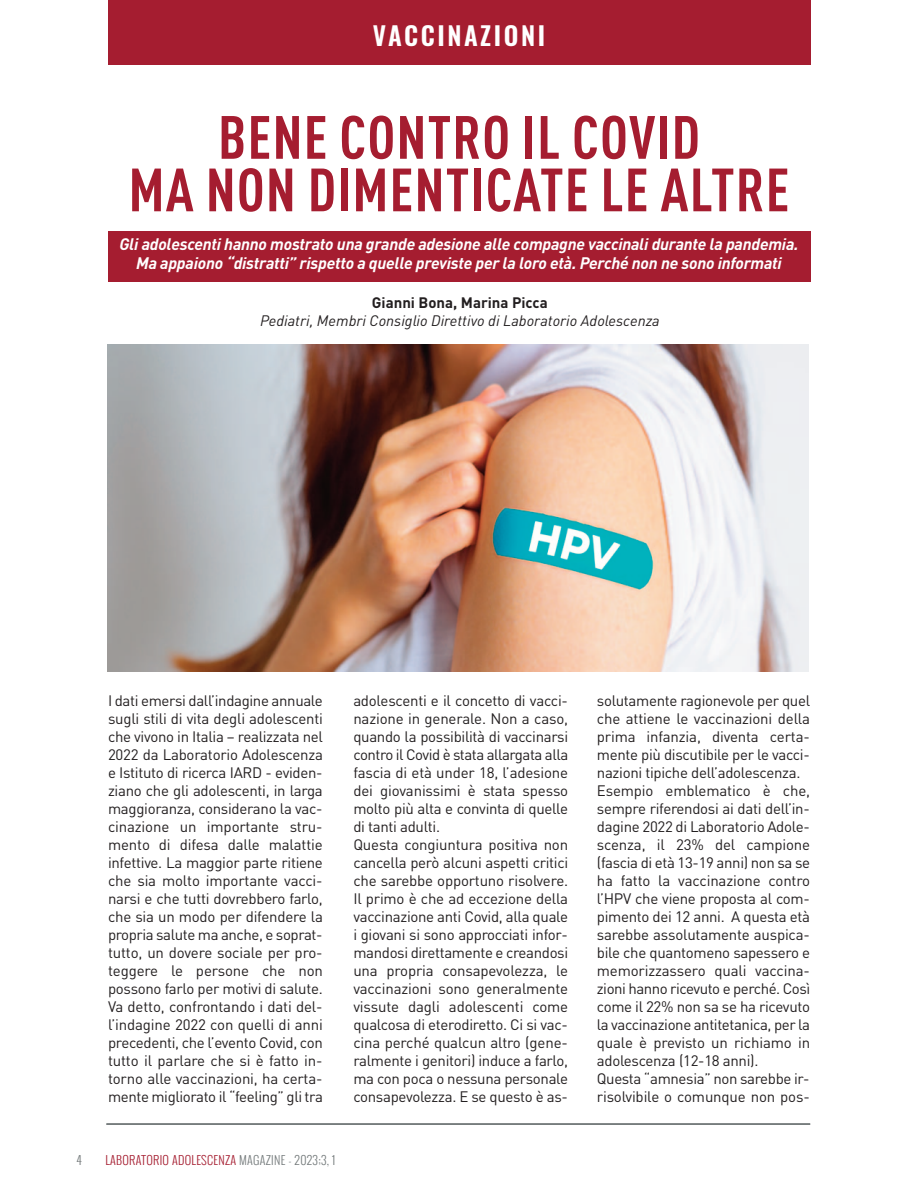
<style>
.page{position:relative;width:915px;height:1191px;background:#fff}
.page>*{position:absolute;margin:0;border:0;box-sizing:border-box;transform-origin:0 0}
.t1{font:700 condensed 60px "DIN Pro";letter-spacing:.02em;color:#a51d30}
.t2{font:600 25.5px "Oswald";letter-spacing:.1em;color:#fff}
.t3{font:italic 700 16.5px/19.8px "DIN Pro";letter-spacing:-.015em;color:#fff;text-align:center}
.t4{font:15px/18px "DIN Pro";letter-spacing:-.02em;color:#231f20;text-align:justify}
.t5{font:italic 15px "DIN Pro";color:#231f20}
.t6{font:700 15px "DIN Pro";color:#231f20}
.t7{font:300 12px "Oswald";letter-spacing:.025em;color:#a51d30}
.t8{font:300 12px "Oswald";color:#747a7b}
.s1{color:#747a7b}
</style>
<div class="page">
<img style="left:108px;top:344px;width:700px;height:327px">
<div style="left:108px;top:0;width:701px;height:65px;background:#a51d30"></div>
<div style="left:108px;top:231px;width:701px;height:50px;background:#a51d30"></div>
<hr style="left:106px;top:1123px;width:703px;height:1px;background:#747a7b">
<p class="t2" style="left:373px;top:15px;width:173px">VACCINAZIONI</p>
<p class="t1" style="left:218px;top:103px;width:483px">BENE CONTRO IL COVID</p>
<p class="t1" style="left:128px;top:155px;width:662px">MA NON DIMENTICATE LE ALTRE</p>
<p class="t3" style="left:119px;top:235px;width:680px">Gli adolescenti hanno mostrato una grande adesione alle compagne vaccinali durante la pandemia.<br>Ma appaiono “distratti” rispetto a quelle previste per la loro età. Perché non ne sono informati</p>
<p class="t6" style="left:372px;top:297px;width:177px">Gianni Bona, Marina Picca</p>
<p class="t5" style="left:260px;top:315px;width:401px">Pediatri, Membri Consiglio Direttivo di Laboratorio Adolescenza</p>
<p class="t4" style="left:108px;top:693px;width:216px">I dati emersi dall’indagine annuale sugli stili di vita degli adolescenti che vivono in Italia – realizzata nel 2022 da Laboratorio Adolescenza e Istituto di ricerca IARD - eviden&shy;ziano che gli adolescenti, in larga maggioranza, considerano la vac&shy;cinazione un importante stru&shy;mento di difesa dalle malattie infettive. La maggior parte ritiene che sia molto importante vacci&shy;narsi e che tutti dovrebbero farlo, che sia un modo per difendere la propria salute ma anche, e soprat&shy;tutto, un dovere sociale per pro&shy;teggere le persone che non possono farlo per motivi di salute.</p>
<p class="t4" style="left:108px;top:999px;width:216px">Va detto, confrontando i dati del&shy;l’indagine 2022 con quelli di anni precedenti, che l’evento Covid, con tutto il parlare che si è fatto in&shy;torno alle vaccinazioni, ha certa&shy;mente migliorato il “feeling” gli tra</p>
<p class="t4" style="left:353px;top:693px;width:216px">adolescenti e il concetto di vacci&shy;nazione in generale. Non a caso, quando la possibilità di vaccinarsi contro il Covid è stata allargata alla fascia di età under 18, l’adesione dei giovanissimi è stata spesso molto più alta e convinta di quelle di tanti adulti.</p>
<p class="t4" style="left:353px;top:837px;width:216px">Questa congiuntura positiva non cancella però alcuni aspetti critici che sarebbe opportuno risolvere.<br>Il primo è che ad eccezione della vaccinazione anti Covid, alla quale i giovani si sono approcciati infor&shy;mandosi direttamente e creandosi una propria consapevolezza, le vaccinazioni sono generalmente vissute dagli adolescenti come qualcosa di eterodiretto. Ci si vac&shy;cina perché qualcun altro (gene&shy;ralmente i genitori) induce a farlo, ma con poca o nessuna personale consapevolezza. E se questo è as-</p>
<p class="t8" style="left:77px;top:1150px;width:6px">4</p>
<p class="t7" style="left:105px;top:1150px;width:231px">LABORATORIO ADOLESCENZA <span class="s1">MAGAZINE - 2023;3, 1</span></p>
<p class="t4" style="left:596px;top:693px;width:215px">solutamente ragionevole per quel che attiene le vaccinazioni della prima infanzia, diventa certa&shy;mente più discutibile per le vacci&shy;nazioni tipiche dell’adolescenza.</p>
<p class="t4" style="left:596px;top:783px;width:215px">Esempio emblematico è che, sempre riferendosi ai dati dell’in&shy;dagine 2022 di Laboratorio Adole&shy;scenza, il 23% del campione (fascia di età 13-19 anni) non sa se ha fatto la vaccinazione contro l’HPV che viene proposta al com&shy;pimento dei 12 anni. A questa età sarebbe assolutamente auspica&shy;bile che quantomeno sapessero e memorizzassero quali vaccina&shy;zioni hanno ricevuto e perché. Così come il 22% non sa se ha ricevuto la vaccinazione antitetanica, per la quale è previsto un richiamo in adolescenza (12-18 anni).</p>
<p class="t4" style="left:596px;top:1071px;width:214px">Questa “amnesia” non sarebbe ir&shy;risolvibile o comunque non pos-</p>
</div>
